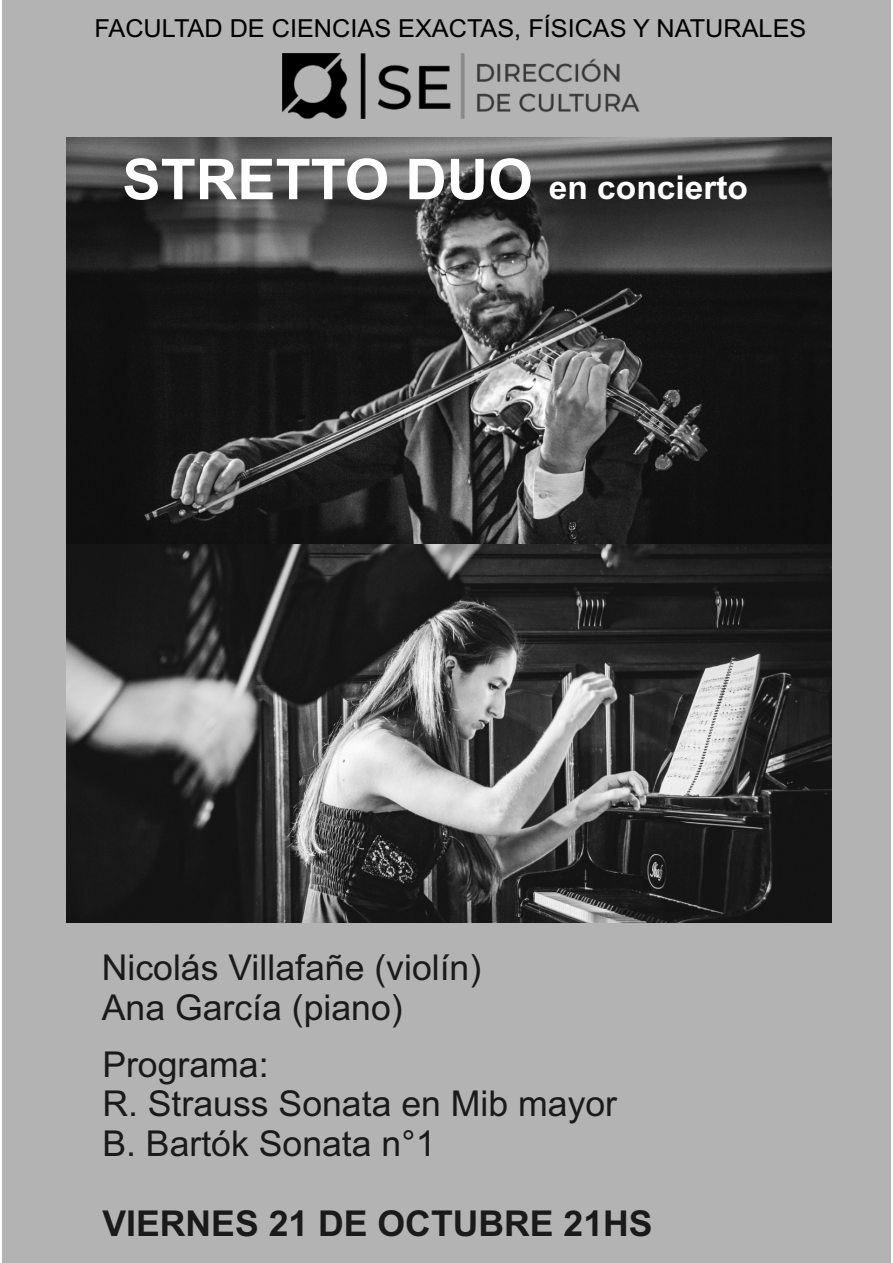
<style>
.page{position:relative;width:893px;height:1263px;background:#fff}
.page>*{position:absolute;margin:0;border:0;box-sizing:border-box;transform-origin:0 0}
.t1{font:35.55px/39.8px "Arial";color:#1a1a1a}
.t2{font:700 35.55px "Arial";color:#1a1a1a}
.t3{font:700 32.85px "Arial";color:#fff}
.t4{font:24.75px "Arial";color:#000}
.s1{font-size:56.4px}
</style>
<div class="page">
<div style="left:2px;top:0;width:889px;height:1262px;background:#b3b3b3"></div>
<img style="left:66px;top:544px;width:766px;height:379px">
<img style="left:66px;top:137px;width:766px;height:407px">
<img style="left:283px;top:54px;width:357px;height:64px">
<p class="t4" style="left:94px;top:19px;width:713px">FACULTAD DE CIENCIAS EXACTAS, FÍSICAS Y NATURALES</p>
<p class="t3" style="left:122px;top:175px;width:627px"><span class="s1">STRETTO DUO</span> en concierto</p>
<p class="t1" style="left:102px;top:951px;width:381px">Nicolás Villafañe (violín)<br>Ana García (piano)</p>
<p class="t1" style="left:102px;top:1047px;width:516px">Programa:<br>R. Strauss Sonata en Mib mayor<br>B. Bartók Sonata n°1</p>
<p class="t2" style="left:102px;top:1210px;width:552px">VIERNES 21 DE OCTUBRE 21HS</p>
</div>
